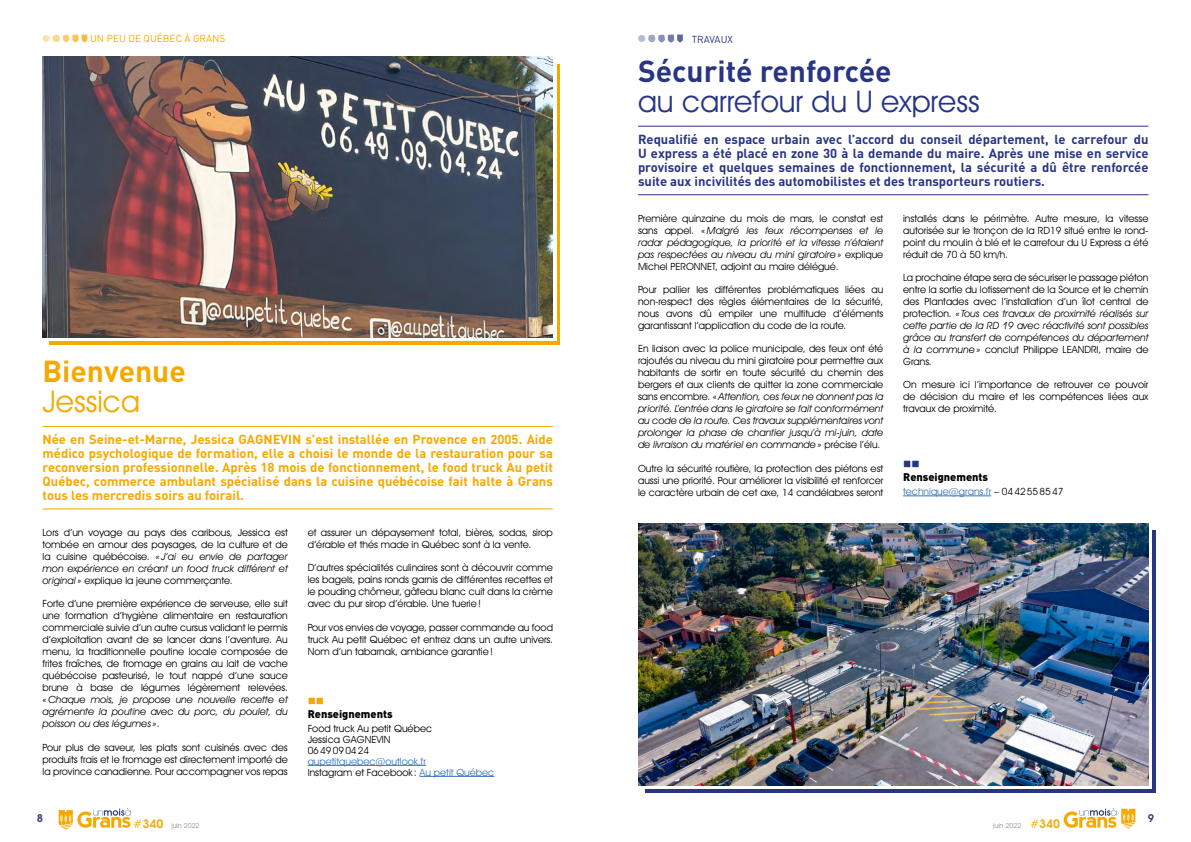
<style>
.page{position:relative;width:1191px;height:842px;background:#fff}
.page>*{position:absolute;margin:0;border:0;box-sizing:border-box;transform-origin:0 0}
.t1{font:30px "Avant Garde IT Cby BT";color:#283583}
.t2{font:700 30px "DIN";color:#283583}
.t3{font:700 30px "DIN";color:#f5a900}
.t4{font:30px "Avant Garde IT Cby BT";color:#f5a900}
.t5{font:700 13px/14px "DIN";color:#f5a900;text-align:justify}
.t6{font:700 13px/14px "DIN";color:#283583;text-align:justify}
.t7{font:900 11px "DIN";color:#000}
.t8{font:600 11px "Avant Garde IT Cby BT";color:#394278}
.t9{font:10px/12px "Avant Garde IT Cby BT";color:#000;text-align:justify}
.t10{font:italic 10px/12px "Avant Garde IT Cby BT";color:#000;text-align:justify}
.t11{font:10px/11px "Avant Garde IT Cby BT";color:#3974b9}
.t12{font:10px "DIN";color:#f5a900}
.t13{font:10px "DIN";color:#283583}
.t14{font:7px "Avant Garde IT Cby BT";color:#998e8b}
.s1{font-style:italic}
.s2{font-style:normal}
.s3{color:#000}
.s4{font-size:12px;color:#f5a900}
.s5{font-weight:600;font-size:12px;color:#f5a900}
</style>
<div class="page">
<svg style="left:59px;top:808px;width:71px;height:22px"></svg>
<svg style="left:1063px;top:808px;width:72px;height:21px"></svg>
<svg style="left:648px;top:34px;width:35px;height:9px"></svg>
<div style="left:638px;top:35px;width:7px;height:7px;background:#b8bcd6;border-radius:50%"></div>
<svg style="left:53px;top:34px;width:34px;height:9px"></svg>
<div style="left:43px;top:35px;width:7px;height:7px;background:#fbe2ab;border-radius:50%"></div>
<hr style="left:43px;top:426px;width:510px;height:1px;background:#f5a900">
<hr style="left:43px;top:508px;width:510px;height:1px;background:#f5a900">
<hr style="left:308px;top:765px;width:118px;height:1px;background:#3974b9">
<hr style="left:419px;top:776px;width:75px;height:1px;background:#3974b9">
<hr style="left:638px;top:126px;width:510px;height:1px;background:#283583">
<hr style="left:638px;top:194px;width:510px;height:1px;background:#283583">
<hr style="left:903px;top:496px;width:88px;height:1px;background:#3974b9">
<img style="left:638px;top:523px;width:510px;height:262px">
<img style="left:43px;top:57px;width:509px;height:280px">
<p class="t12" style="left:90px;top:32px;width:137px">UN PEU DE QUÉBEC À GRANS</p>
<p class="t13" style="left:691px;top:33px;width:43px">TRAVAUX</p>
<h1 class="t2" style="left:638px;top:51px;width:255px">Sécurité renforcée</h1>
<h1 class="t3" style="left:43px;top:351px;width:145px">Bienvenue</h1>
<h1 class="t4" style="left:43px;top:383px;width:99px">Jessica</h1>
<p class="t5" style="left:43px;top:432px;width:512px">Née en Seine-et-Marne, Jessica GAGNEVIN s’est installée en Provence en 2005. Aide médico psychologique de formation, elle a choisi le monde de la restauration pour sa reconversion professionnelle. Après 18 mois de fonctionnement, le food truck Au petit Québec, commerce ambulant spécialisé dans la cuisine québécoise fait halte à Grans tous les mercredis soirs au foirail.</p>
<p class="t9" style="left:43px;top:526px;width:247px">Lors d’un voyage au pays des caribous, Jessica est tombée en amour des paysages, de la culture et de la cuisine québécoise. <span class="s1">« J’ai eu envie de partager mon expérience en créant un food truck différent et original »</span> explique la jeune commerçante.</p>
<p class="t9" style="left:43px;top:598px;width:247px">Forte d’une première expérience de serveuse, elle suit une formation d’hygiène alimentaire en restauration commerciale suivie d’un autre cursus validant le permis d’exploitation avant de se lancer dans l’aventure. Au menu, la traditionnelle poutine locale composée de frites fraîches, de fromage en grains au lait de vache québécoise pasteurisé, le tout nappé d’une sauce brune à base de légumes légèrement relevées.</p>
<p class="t10" style="left:43px;top:694px;width:247px">«Chaque mois, je propose une nouvelle recette et agrémente la poutine avec du porc, du poulet, du poisson ou des légumes »<span class="s2">.</span></p>
<p class="t9" style="left:43px;top:741px;width:247px">Pour plus de saveur, les plats sont cuisinés avec des produits frais et le fromage est directement importé de la province canadienne. Pour accompagner vos repas</p>
<p class="t9" style="left:308px;top:526px;width:247px">et assurer un dépaysement total, bières, sodas, sirop d’érable et thés made in Québec sont à la vente.</p>
<p class="t9" style="left:308px;top:562px;width:247px">D’autres spécialités culinaires sont à découvrir comme les bagels, pains ronds garnis de différentes recettes et le pouding chômeur, gâteau blanc cuit dans la crème avec du pur sirop d’érable. Une tuerie!</p>
<p class="t9" style="left:308px;top:621px;width:247px;text-align:left">Pour vos envies de voyage, passer commande au food truck Au petit Québec et entrez dans un autre univers.<br>Nom d’un tabarnak, ambiance garantie!</p>
<p class="t7" style="left:308px;top:706px;width:86px">Renseignements</p>
<p class="t9" style="left:308px;top:722px;width:126px;line-height:11px;text-align:left">Food truck Au petit Québec<br>Jessica GAGNEVIN<br>0649090424</p>
<p class="t11" style="left:308px;top:755px;width:188px">aupetitquebec@outlook. fr<br><span class="s3">Instagram et Facebook :</span> Au petit Québec</p>
<h1 class="t1" style="left:638px;top:83px;width:343px">au carrefour du U express</h1>
<p class="t6" style="left:638px;top:131px;width:512px">Requalifié en espace urbain avec l’accord du conseil département, le carrefour du U express a été placé en zone 30 à la demande du maire. Après une mise en service provisoire et quelques semaines de fonctionnement, la sécurité a dû être renforcée suite aux incivilités des automobilistes et des transporteurs routiers.</p>
<p class="t10" style="left:638px;top:212px;width:247px"><span class="s2">Première quinzaine du mois de mars, le constat est sans appel.</span> «Malgré les feux récompenses et le radar pédagogique, la priorité et la vitesse n’étaient pas respectées au niveau du mini giratoire» <span class="s2">explique Michel PERONNET, adjoint au maire délégué.</span></p>
<p class="t9" style="left:638px;top:283px;width:247px">Pour pallier les différentes problématiques liées au non-respect des règles élémentaires de la sécurité, nous avons dû empiler une multitude d’éléments garantissant l’application du code de la route.</p>
<p class="t9" style="left:638px;top:343px;width:247px">En liaison avec la police municipale, des feux ont été rajoutés au niveau du mini giratoire pour permettre aux habitants de sortir en toute sécurité du chemin des bergers et aux clients de quitter la zone commerciale sans encombre. <span class="s1">«Attention, ces feux ne donnent pas la priorité. L’entrée dans le giratoire se fait conformément au code de la route. Ces travaux supplémentaires vont prolonger la phase de chantier jusqu’à mi-juin, date de livraison du matériel en commande»</span> précise l’élu.</p>
<p class="t9" style="left:638px;top:462px;width:247px">Outre la sécurité routière, la protection des piétons est aussi une priorité. Pour améliorer la visibilité et renforcer le caractère urbain de cet axe, 14 candélabres seront</p>
<p class="t9" style="left:903px;top:212px;width:247px">installés dans le périmètre. Autre mesure, la vitesse autorisée sur le tronçon de la RD19 situé entre le rond&shy;point du moulin à blé et le carrefour du U Express a été réduit de 70 à 50 km/h.</p>
<p class="t9" style="left:903px;top:271px;width:247px">La prochaine étape sera de sécuriser le passage piéton entre la sortie du lotissement de la Source et le chemin des Plantades avec l’installation d’un îlot central de protection. <span class="s1">« Tous ces travaux de proximité réalisés sur cette partie de la RD 19 avec réactivité sont possibles grâce au transfert de compétences du département à la commune»</span> conclut Philippe LEANDRI, maire de Grans.</p>
<p class="t9" style="left:903px;top:379px;width:247px">On mesure ici l’importance de retrouver ce pouvoir de décision du maire et les compétences liées aux travaux de proximité.</p>
<p class="t7" style="left:903px;top:470px;width:86px">Renseignements</p>
<p class="t11" style="left:903px;top:486px;width:162px">technique@grans.fr <span class="s3">– 0442558547</span></p>
<p class="t8" style="left:37px;top:812px;width:8px">8</p>
<p class="t8" style="left:1147px;top:812px;width:8px">9</p>
<p class="t14" style="left:133px;top:821px;width:68px"><span class="s4">#</span><span class="s5">340</span> juin 2022</p>
<p class="t14" style="left:993px;top:821px;width:69px">juin 2022 <span class="s4">#</span><span class="s5">340</span></p>
</div>
